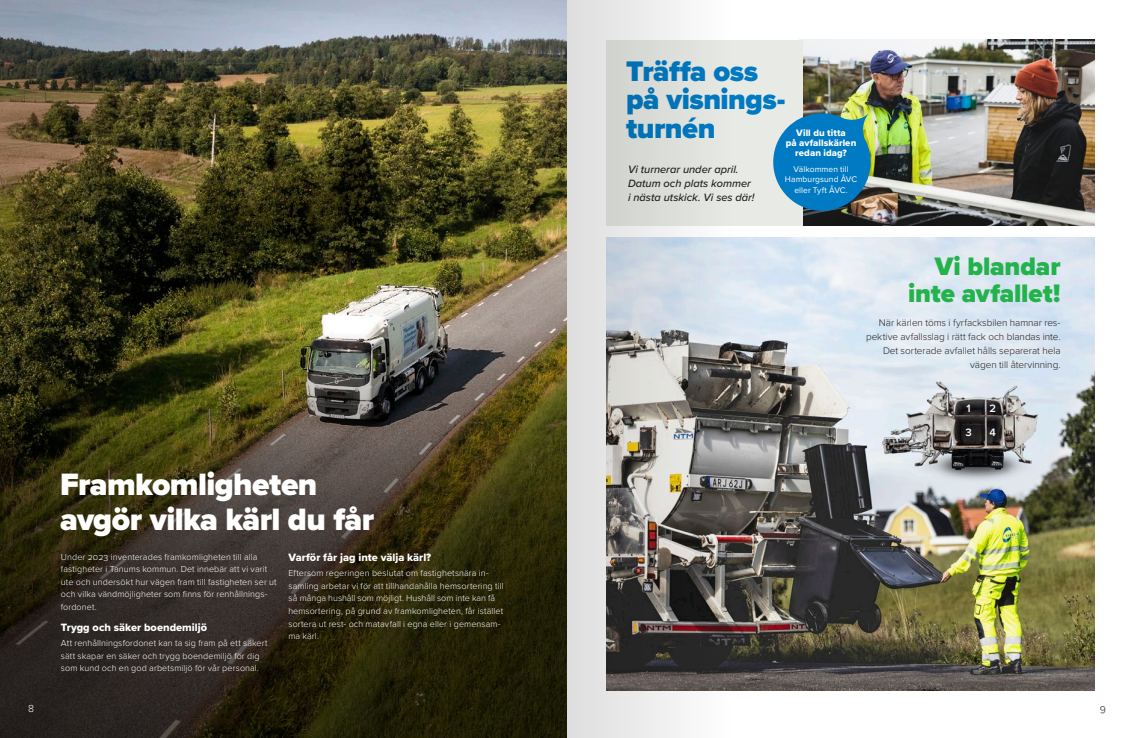
<style>
.page{position:relative;width:1134px;height:738px;background:#fff}
.page>*{position:absolute;margin:0;border:0;box-sizing:border-box;transform-origin:0 0}
.t1{font:900 32px "Proxima Nova";letter-spacing:-.02em;color:#fff}
.t2{font:900 29.3px/28.4px "Proxima Nova";letter-spacing:-.015em;color:#007ac2}
.t3{font:900 26.2px/26.2px "Proxima Nova";letter-spacing:-.005em;color:#23b24b;text-align:right}
.t4{font:italic 500 11px/14px "Proxima Nova";color:#231f20}
.Mellanrubrik_2{font:11px "Proxima Nova Extrabld";color:#fff}
.t5{font:600 11px "Proxima Nova";color:#fff}
.Brödtext{font:300 10.5px "Proxima Nova";color:#fff}
.t6{font:300 10.5px "Proxima Nova";color:#231f20}
.BRÖTEXT_2{font:300 10px/14px "Proxima Nova";letter-spacing:-.005em;color:#231f20;text-align:right}
.PUFFTEXT-Rubrik_NEG{font:9.6px/10px "Proxima Nova Extrabld";letter-spacing:.005em;color:#fff;text-align:center}
.BRÖTEXT_3{font:300 9px/12.5px "Proxima Nova";letter-spacing:.01em;color:#fff}
.PUFFTEXT-Bröd_NEG{font:8.5px/10.5px "Proxima Nova";letter-spacing:.01em;color:#fff;text-align:center}
</style>
<div class="page">
<img style="left:733px;top:237px;width:361px;height:452px">
<img style="left:0;top:0;width:567px;height:332px">
<svg style="left:0;top:332px;width:567px;height:405px;background:#37331d"></svg>
<img style="left:803px;top:40px;width:291px;height:185px">
<img style="left:879px;top:377px;width:167px;height:116px">
<div style="left:607px;top:40px;width:196px;height:185px;background:#e7eae5"></div>
<img style="left:773px;top:109px;width:102px;height:107px">
<svg style="left:567px;top:0;width:166px;height:737px"></svg>
<p class="t1" style="left:60px;top:459px;width:259px">Framkomligheten</p>
<p class="t1" style="left:60px;top:494px;width:315px">avgör vilka kärl du får</p>
<p class="BRÖTEXT_3" style="left:61px;top:549px;width:217px">Under 2023 inventerades framkomligheten till alla fastigheter i Tanums kommun. Det innebär att vi varit ute och undersökt hur vägen fram till fastigheten ser ut och vilka vändmöjligheter som finns för renhållnings&shy;fordonet.</p>
<p class="Mellanrubrik_2" style="left:61px;top:618px;width:148px">Trygg och säker boendemiljö</p>
<p class="BRÖTEXT_3" style="left:61px;top:636px;width:208px">Att renhållningsfordonet kan ta sig fram på ett säkert sätt skapar en säker och trygg boendemiljö för dig som kund och en god arbetsmiljö för vår personal.</p>
<p class="Mellanrubrik_2" style="left:288px;top:549px;width:144px">Varför får jag inte välja kärl?</p>
<p class="BRÖTEXT_3" style="left:288px;top:566px;width:217px">Eftersom regeringen beslutat om fastighetsnära in&shy;samling arbetar vi för att tillhandahålla hemsortering till så många hushåll som möjligt. Hushåll som inte kan få hemsortering, på grund av framkomligheten, får istället sortera ut rest- och matavfall i egna eller i gemensam&shy;ma kärl.</p>
<p class="t2" style="left:626px;top:56px;width:161px">Träffa oss på visnings&shy;turnén</p>
<p class="PUFFTEXT-Rubrik_NEG" style="left:786px;top:128px;width:72px">Vill du titta<br>på avfallskärlen redan idag?</p>
<p class="PUFFTEXT-Bröd_NEG" style="left:785px;top:163px;width:74px">Välkommen till<br>Hamburgsund ÅVC eller Tyft ÅVC.</p>
<p class="t4" style="left:628px;top:162px;width:128px">Vi turnerar under april.<br>Datum och plats kommer i nästa utskick. Vi ses där!</p>
<p class="t3" style="left:908px;top:253px;width:154px">Vi blandar inte avfallet!</p>
<p class="BRÖTEXT_2" style="left:866px;top:314px;width:196px">När kärlen töms i fyrfacksbilen hamnar res&shy;pektive avfallsslag i rätt fack och blandas inte.<br>Det sorterade avfallet hålls separerat hela vägen till återvinning.</p>
<p class="t5" style="left:966px;top:400px;width:6px">1</p>
<p class="t5" style="left:966px;top:423px;width:8px">3</p>
<p class="t5" style="left:990px;top:400px;width:8px">2</p>
<p class="t5" style="left:989px;top:423px;width:8px">4</p>
<p class="Brödtext" style="left:28px;top:700px;width:7px">8</p>
<p class="t6" style="left:1100px;top:700px;width:8px">9</p>
</div>
